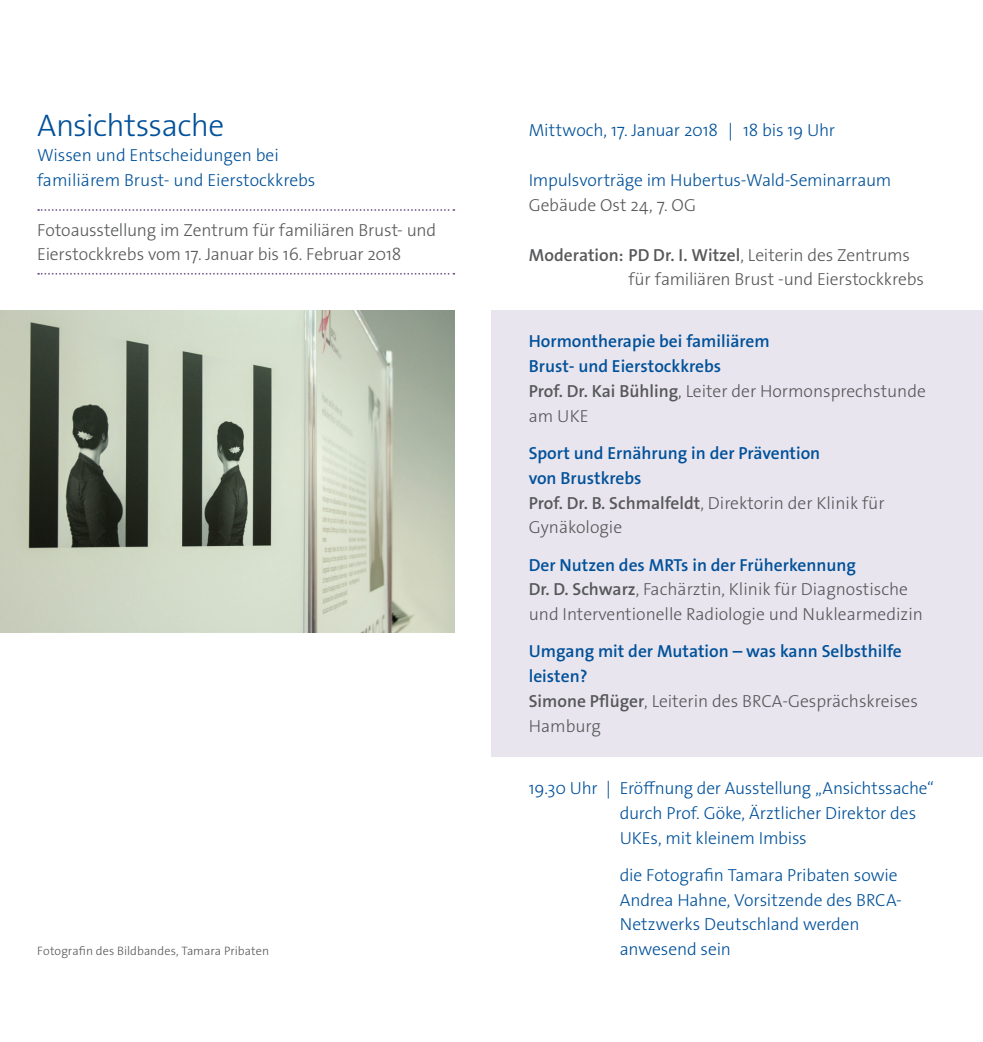
<style>
.page{position:relative;width:983px;height:1042px;background:#fff}
.page>*{position:absolute;margin:0;border:0;box-sizing:border-box;transform-origin:0 0}
.t1{font:300 31.5px "The Sans Os F";letter-spacing:-.02em;color:#01519a}
.t2{font:300 17.5px/24.8px "The Sans Os F";letter-spacing:-.005em;color:#01519a}
.t3{font:300 17.5px/24.8px "The Sans Os F";letter-spacing:-.005em;color:#57585a}
.t4{font:600 17.5px/24.8px "The Sans Os F";color:#01519a}
.t5{font:300 12.25px "The Sans Os F";letter-spacing:.005em;color:#57585a}
.s1{font-weight:600}
.s2{color:#57585a}
.s3{font-weight:300;color:#57585a}
.s4{font-weight:600;color:#01519a}
</style>
<div class="page">
<img style="left:0;top:310px;width:454px;height:322px">
<div style="left:491px;top:310px;width:491px;height:446px;background:#e8e5ee"></div>
<svg style="left:38px;top:209px;width:416px;height:2px"></svg>
<svg style="left:38px;top:273px;width:416px;height:2px"></svg>
<h1 class="t1" style="left:37px;top:106px;width:188px">Ansichtssache</h1>
<p class="t2" style="left:37px;top:143px;width:280px">Wissen und Entscheidungen bei familiärem Brust- und Eierstockkrebs</p>
<p class="t3" style="left:37px;top:217px;width:400px">Fotoausstellung im Zentrum für familiären Brust- und<br>Eierstockkrebs vom 17. Januar bis 16. Februar 2018</p>
<p class="t5" style="left:37px;top:943px;width:233px">Fotografin des Bildbandes, Tamara Pribaten</p>
<p class="t2" style="left:528px;top:118px;width:191px">Mittwoch, 17. Januar 2018</p>
<p class="t2" style="left:743px;top:118px;width:93px">18 bis 19 Uhr</p>
<p class="t2" style="left:528px;top:168px;width:364px">Impulsvorträge im Hubertus-Wald-Seminarraum</p>
<p class="t3" style="left:528px;top:193px;width:169px">Gebäude Ost 24, 7. OG</p>
<p class="t3" style="left:628px;top:242px;width:297px;text-indent:-100px"><span class="s1">Moderation: PD Dr. I. Witzel</span>, Leiterin des Zentrums für familiären Brust -und Eierstockkrebs</p>
<p class="t4" style="left:528px;top:329px;width:398px">Hormontherapie bei familiärem<br>Brust- und Eierstockkrebs<br><span class="s2">Prof. Dr. Kai Bühling</span><span class="s3">, Leiter der Hormonsprechstunde am UKE</span></p>
<p class="t4" style="left:528px;top:441px;width:357px">Sport und Ernährung in der Prävention<br>von Brustkrebs<br><span class="s2">Prof. Dr. B. Schmalfeldt</span><span class="s3">, Direktorin der Klinik für<br>Gynäkologie</span></p>
<p class="t3" style="left:528px;top:552px;width:395px"><span class="s4">Der Nutzen des MRTs in der Früherkennung<br></span><span class="s1">Dr. D. Schwarz</span>, Fachärztin, Klinik für Diagnostische und Interventionelle Radiologie und Nuklearmedizin</p>
<p class="t4" style="left:528px;top:639px;width:390px">Umgang mit der Mutation – was kann Selbsthilfe leisten?<br><span class="s2">Simone Pflüger</span><span class="s3">, Leiterin des BRCA-Gesprächskreises<br>Hamburg</span></p>
<p class="t2" style="left:528px;top:776px;width:70px">19.30 Uhr</p>
<p class="t2" style="left:619px;top:776px;width:315px">Eröffnung der Ausstellung „Ansichtssache“ durch Prof. Göke, Ärztlicher Direktor des<br>UKEs, mit kleinem Imbiss</p>
<p class="t2" style="left:619px;top:862px;width:284px">die Fotografin Tamara Pribaten sowie<br>Andrea Hahne, Vorsitzende des BRCA-<br>Netzwerks Deutschland werden anwesend sein</p>
</div>
